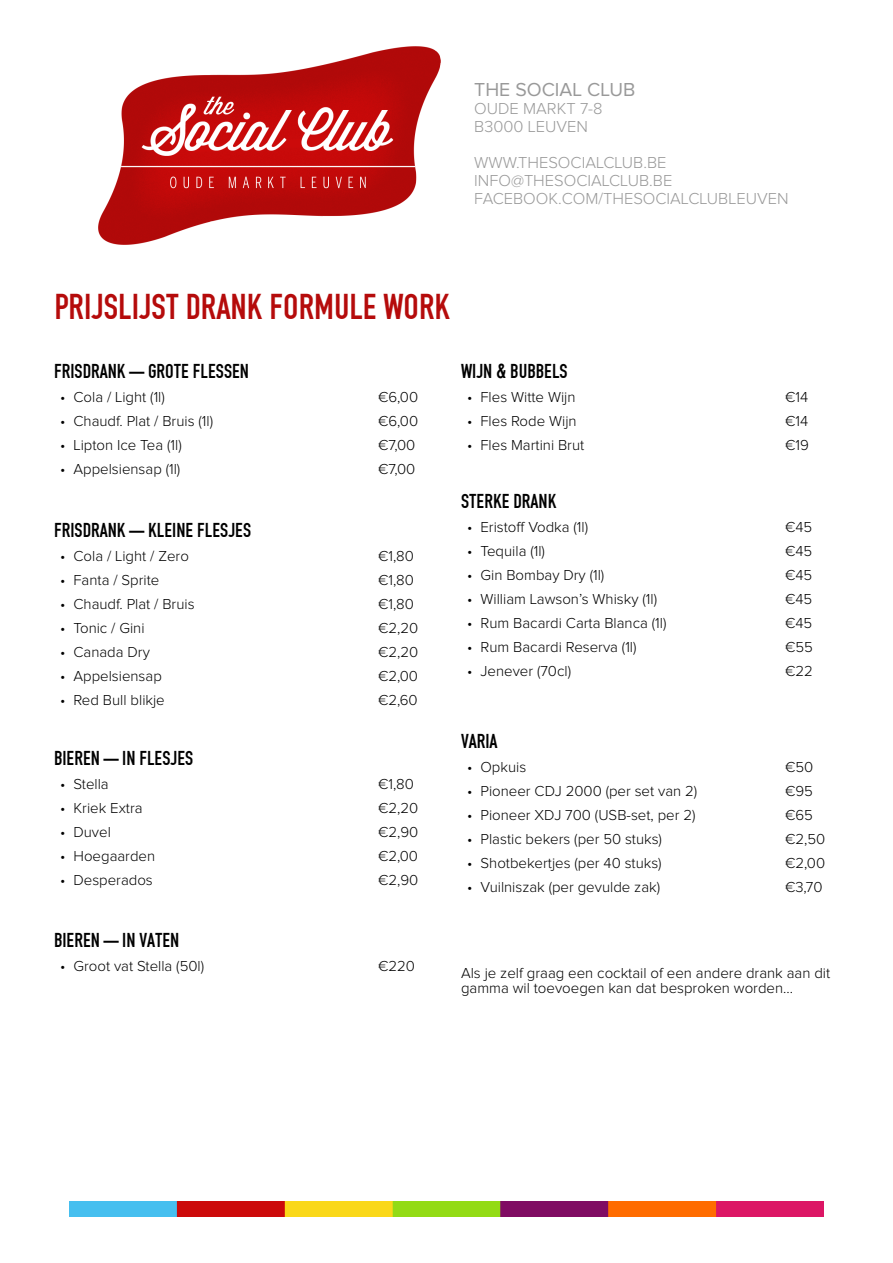
<style>
.page{position:relative;width:893px;height:1263px;background:#fff}
.page>*{position:absolute;margin:0;border:0;box-sizing:border-box;transform-origin:0 0}
.Title_big{font:37.5px "Fette Engschrift";color:#b50b0b}
.t1{font:21px "Fette Engschrift";color:#000}
.t2{font:19.5px "Proxima Nova";color:#999}
.t3{font:300 16.5px/18px "Proxima Nova";color:#999}
.body{font:300 15px/15px "Proxima Nova";color:#000}
</style>
<div class="page">
<img style="left:99px;top:46px;width:342px;height:198px">
<img style="left:70px;top:1202px;width:753px;height:15px">
<h3 class="t2" style="left:474px;top:80px;width:163px">THE SOCIAL CLUB</h3>
<p class="t3" style="left:474px;top:100px;width:130px">OUDE MARKT 7-8<br>B3000 LEUVEN</p>
<p class="t3" style="left:474px;top:154px;width:316px">WWW.THESOCIALCLUB.BE<br>INFO@THESOCIALCLUB.BE<br>FACEBOOK.COM/THESOCIALCLUBLEUVEN</p>
<p class="Title_big" style="left:54px;top:285px;width:397px">PRIJSLIJST DRANK FORMULE WORK</p>
<p class="t1" style="left:54px;top:358px;width:197px">FRISDRANK — GROTE FLESSEN</p>
<p class="body" style="left:60px;top:390px;width:106px">• Cola / Light (1l)</p>
<p class="body" style="left:378px;top:390px;width:42px">€6,00</p>
<p class="body" style="left:60px;top:414px;width:155px">• Chaudf. Plat / Bruis (1l)</p>
<p class="body" style="left:378px;top:414px;width:42px">€6,00</p>
<p class="body" style="left:60px;top:438px;width:123px">• Lipton Ice Tea (1l)</p>
<p class="body" style="left:378px;top:438px;width:39px">€7,00</p>
<p class="body" style="left:60px;top:462px;width:122px">• Appelsiensap (1l)</p>
<p class="body" style="left:378px;top:462px;width:39px">€7,00</p>
<p class="t1" style="left:54px;top:518px;width:199px">FRISDRANK — KLEINE FLESJES</p>
<p class="body" style="left:60px;top:549px;width:130px">• Cola / Light / Zero</p>
<p class="body" style="left:378px;top:549px;width:37px">€1,80</p>
<p class="body" style="left:60px;top:573px;width:101px">• Fanta / Sprite</p>
<p class="body" style="left:378px;top:573px;width:37px">€1,80</p>
<p class="body" style="left:60px;top:597px;width:136px">• Chaudf. Plat / Bruis</p>
<p class="body" style="left:378px;top:597px;width:37px">€1,80</p>
<p class="body" style="left:60px;top:621px;width:86px">• Tonic / Gini</p>
<p class="body" style="left:378px;top:621px;width:42px">€2,20</p>
<p class="body" style="left:60px;top:645px;width:91px">• Canada Dry</p>
<p class="body" style="left:378px;top:645px;width:42px">€2,20</p>
<p class="body" style="left:60px;top:669px;width:103px">• Appelsiensap</p>
<p class="body" style="left:378px;top:669px;width:42px">€2,00</p>
<p class="body" style="left:60px;top:693px;width:106px">• Red Bull blikje</p>
<p class="body" style="left:378px;top:693px;width:41px">€2,60</p>
<p class="t1" style="left:54px;top:746px;width:141px">BIEREN — IN FLESJES</p>
<p class="body" style="left:60px;top:777px;width:50px">• Stella</p>
<p class="body" style="left:378px;top:777px;width:37px">€1,80</p>
<p class="body" style="left:60px;top:801px;width:84px">• Kriek Extra</p>
<p class="body" style="left:378px;top:801px;width:42px">€2,20</p>
<p class="body" style="left:60px;top:825px;width:52px">• Duvel</p>
<p class="body" style="left:378px;top:825px;width:42px">€2,90</p>
<p class="body" style="left:60px;top:849px;width:97px">• Hoegaarden</p>
<p class="body" style="left:378px;top:849px;width:42px">€2,00</p>
<p class="body" style="left:60px;top:873px;width:94px">• Desperados</p>
<p class="body" style="left:378px;top:873px;width:42px">€2,90</p>
<p class="t1" style="left:54px;top:927px;width:127px">BIEREN — IN VATEN</p>
<p class="body" style="left:60px;top:959px;width:146px">• Groot vat Stella (50l)</p>
<p class="body" style="left:378px;top:959px;width:38px">€220</p>
<p class="t1" style="left:461px;top:358px;width:108px">WIJN &amp; BUBBELS</p>
<p class="body" style="left:467px;top:390px;width:110px">• Fles Witte Wijn</p>
<p class="body" style="left:785px;top:390px;width:25px">€14</p>
<p class="body" style="left:467px;top:414px;width:111px">• Fles Rode Wijn</p>
<p class="body" style="left:785px;top:414px;width:25px">€14</p>
<p class="body" style="left:467px;top:438px;width:119px">• Fles Martini Brut</p>
<p class="body" style="left:785px;top:438px;width:25px">€19</p>
<p class="t1" style="left:461px;top:489px;width:97px">STERKE DRANK</p>
<p class="body" style="left:467px;top:520px;width:123px">• Eristoff Vodka (1l)</p>
<p class="body" style="left:785px;top:520px;width:29px">€45</p>
<p class="body" style="left:467px;top:544px;width:79px">• Tequila (1l)</p>
<p class="body" style="left:785px;top:544px;width:29px">€45</p>
<p class="body" style="left:467px;top:568px;width:139px">• Gin Bombay Dry (1l)</p>
<p class="body" style="left:785px;top:568px;width:29px">€45</p>
<p class="body" style="left:467px;top:592px;width:192px">• William Lawson’s Whisky (1l)</p>
<p class="body" style="left:785px;top:592px;width:29px">€45</p>
<p class="body" style="left:467px;top:616px;width:201px">• Rum Bacardi Carta Blanca (1l)</p>
<p class="body" style="left:785px;top:616px;width:29px">€45</p>
<p class="body" style="left:467px;top:640px;width:171px">• Rum Bacardi Reserva (1l)</p>
<p class="body" style="left:785px;top:640px;width:29px">€55</p>
<p class="body" style="left:467px;top:664px;width:106px">• Jenever (70cl)</p>
<p class="body" style="left:785px;top:664px;width:29px">€22</p>
<p class="t1" style="left:461px;top:729px;width:38px">VARIA</p>
<p class="body" style="left:467px;top:760px;width:61px">• Opkuis</p>
<p class="body" style="left:785px;top:760px;width:30px">€50</p>
<p class="body" style="left:467px;top:784px;width:232px">• Pioneer CDJ 2000 (per set van 2)</p>
<p class="body" style="left:785px;top:784px;width:29px">€95</p>
<p class="body" style="left:467px;top:808px;width:230px">• Pioneer XDJ 700 (USB-set, per 2)</p>
<p class="body" style="left:785px;top:808px;width:29px">€65</p>
<p class="body" style="left:467px;top:832px;width:197px">• Plastic bekers (per 50 stuks)</p>
<p class="body" style="left:785px;top:832px;width:42px">€2,50</p>
<p class="body" style="left:467px;top:856px;width:196px">• Shotbekertjes (per 40 stuks)</p>
<p class="body" style="left:785px;top:856px;width:42px">€2,00</p>
<p class="body" style="left:467px;top:880px;width:195px">• Vuilniszak (per gevulde zak)</p>
<p class="body" style="left:785px;top:880px;width:39px">€3,70</p>
<p class="body" style="left:461px;top:966px;width:371px">Als je zelf graag een cocktail of een andere drank aan dit gamma wil toevoegen kan dat besproken worden...</p>
</div>
